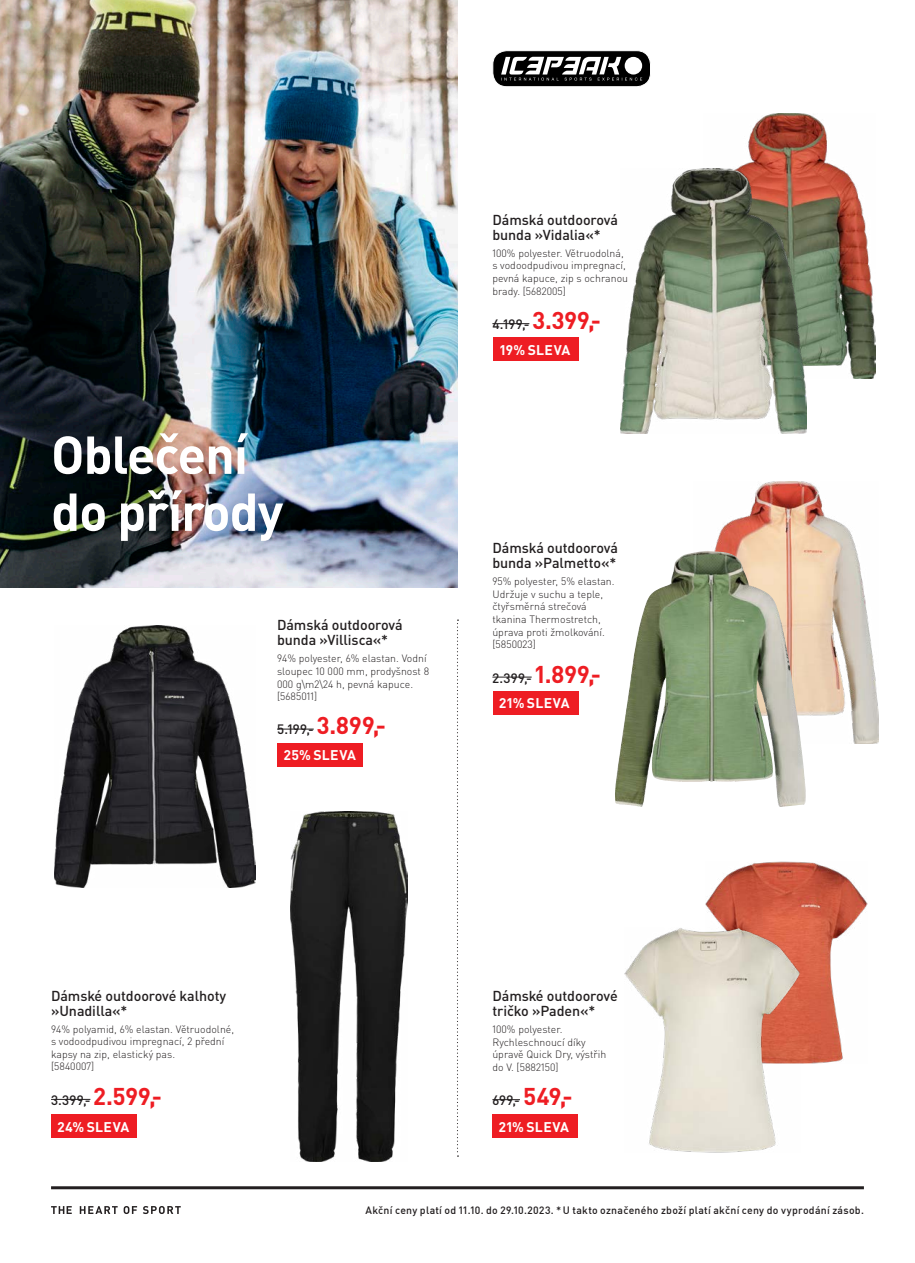
<style>
.page{position:relative;width:915px;height:1263px;background:#fff}
.page>*{position:absolute;margin:0;border:0;box-sizing:border-box;transform-origin:0 0}
.Erlebinsbereich{font:700 52.5px/57px "DIN Pro";letter-spacing:-.02em;color:#fff}
.TI_1_Produktbezeichn{font:500 14.25px/15px "DIN Pro";letter-spacing:-.005em;color:#231f20}
.t1{font:700 13.95px "DIN Pro";letter-spacing:.02em;color:#fff}
.Preis_S_faerbig{font:500 13.5px "DIN Pro";letter-spacing:.03em;color:#231f20}
.TI_3_Artikelnummer{font:300 10.5px/12.6px "DIN Pro";color:#231f20}
.TI_2_Text{font:300 10.5px/12.6px "DIN Pro";color:#231f20}
.t2{font:500 10.5px "FFDIN Profor IIC";letter-spacing:.025em;color:#231f20}
.s1{font-weight:700;font-size:24px;color:#ee1d23}
</style>
<div class="page">
<img style="left:714px;top:481px;width:164px;height:262px">
<img style="left:54px;top:625px;width:201px;height:263px">
<img style="left:615px;top:550px;width:191px;height:257px">
<img style="left:705px;top:861px;width:161px;height:203px">
<svg style="left:51px;top:1206px;width:21px;height:8px"></svg>
<svg style="left:80px;top:1206px;width:38px;height:8px"></svg>
<svg style="left:124px;top:1206px;width:13px;height:8px"></svg>
<svg style="left:143px;top:1206px;width:38px;height:8px"></svg>
<hr style="left:51px;top:1186px;width:812px;height:3px;background:#231f20">
<img style="left:0;top:0;width:457px;height:587px">
<img style="left:624px;top:927px;width:176px;height:226px">
<img style="left:702px;top:114px;width:173px;height:265px">
<svg style="left:492px;top:1099px;width:28px;height:1px"></svg>
<div style="left:492px;top:1114px;width:85px;height:24px;background:#ee1d23"></div>
<hr style="left:492px;top:677px;width:39px;height:1px;background:#231f20">
<div style="left:492px;top:691px;width:86px;height:24px;background:#ee1d23"></div>
<hr style="left:492px;top:323px;width:37px;height:1px;background:#231f20">
<div style="left:493px;top:338px;width:85px;height:23px;background:#ee1d23"></div>
<img style="left:290px;top:811px;width:117px;height:351px">
<hr style="left:51px;top:1099px;width:39px;height:1px;background:#231f20">
<div style="left:51px;top:1114px;width:85px;height:24px;background:#ee1d23"></div>
<hr style="left:277px;top:729px;width:36px;height:1px;background:#231f20">
<div style="left:277px;top:743px;width:86px;height:23px;background:#ee1d23"></div>
<img style="left:620px;top:169px;width:186px;height:265px">
<div style="left:492px;top:51px;width:158px;height:36px;background:#000;border-radius:14px"></div>
<div style="left:492px;top:50px;width:158px;height:37px;border:1px solid #fff;border-radius:14px"></div>
<svg style="left:501px;top:57px;width:141px;height:24px"></svg>
<svg style="left:457px;top:620px;width:1px;height:536px"></svg>
<p class="Erlebinsbereich" style="left:51px;top:420px;width:234px">Oblečení do přírody</p>
<p class="TI_1_Produktbezeichn" style="left:277px;top:616px;width:127px">Dámská outdoorová bunda »Villisca«*</p>
<p class="TI_2_Text" style="left:277px;top:651px;width:154px">94% polyester, 6% elastan. Vodní sloupec 10 000 mm, prodyšnost 8<br>000 g\m2\24 h, pevná kapuce.</p>
<p class="TI_3_Artikelnummer" style="left:277px;top:689px;width:42px">[5685011]</p>
<p class="Preis_S_faerbig" style="left:277px;top:719px;width:110px">5.199,- <span class="s1">3.899,-</span></p>
<p class="t1" style="left:284px;top:743px;width:74px">25% SLEVA</p>
<p class="TI_1_Produktbezeichn" style="left:492px;top:211px;width:127px">Dámská outdoorová bunda »Vidalia«*</p>
<p class="TI_3_Artikelnummer" style="left:492px;top:246px;width:137px">100% polyester. Větruodolná, s vodoodpudivou impregnací, pevná kapuce, zip s ochranou brady. [5682005]</p>
<p class="Preis_S_faerbig" style="left:492px;top:313px;width:110px">4.199,- <span class="s1">3.399,-</span></p>
<p class="t1" style="left:499px;top:338px;width:72px">19% SLEVA</p>
<p class="TI_1_Produktbezeichn" style="left:492px;top:539px;width:127px">Dámská outdoorová bunda »Palmetto«*</p>
<p class="TI_3_Artikelnummer" style="left:492px;top:574px;width:124px">95% polyester, 5% elastan.<br>Udržuje v suchu a teple, čtyřsměrná strečová tkanina Thermostretch, úprava proti žmolkování. [5850023]</p>
<p class="Preis_S_faerbig" style="left:492px;top:667px;width:110px">2.399,- <span class="s1">1.899,-</span></p>
<p class="t1" style="left:499px;top:692px;width:72px">21% SLEVA</p>
<p class="TI_1_Produktbezeichn" style="left:51px;top:986px;width:176px">Dámské outdoorové kalhoty »Unadilla«*</p>
<p class="TI_2_Text" style="left:51px;top:1021px;width:184px">94% polyamid, 6% elastan. Větruodolné, s vodoodpudivou impregnací, 2 přední kapsy na zip, elastický pas.</p>
<p class="TI_3_Artikelnummer" style="left:51px;top:1059px;width:45px">[5840007]</p>
<p class="Preis_S_faerbig" style="left:51px;top:1089px;width:113px">3.399,- <span class="s1">2.599,-</span></p>
<p class="t1" style="left:57px;top:1115px;width:73px">24% SLEVA</p>
<p class="TI_1_Produktbezeichn" style="left:492px;top:987px;width:127px">Dámské outdoorové tričko »Paden«*</p>
<p class="TI_3_Artikelnummer" style="left:492px;top:1022px;width:115px">100% polyester.<br>Rychleschnoucí díky úpravě Quick Dry, výstřih do V. [5882150]</p>
<p class="Preis_S_faerbig" style="left:492px;top:1089px;width:82px">699,- <span class="s1">549,-</span></p>
<p class="t1" style="left:498px;top:1115px;width:72px">21% SLEVA</p>
<p class="t2" style="left:365px;top:1202px;width:500px">Akční ceny platí od 11.10. do 29.10.2023. *U takto označeného zboží platí akční ceny do vyprodání zásob.</p>
</div>
